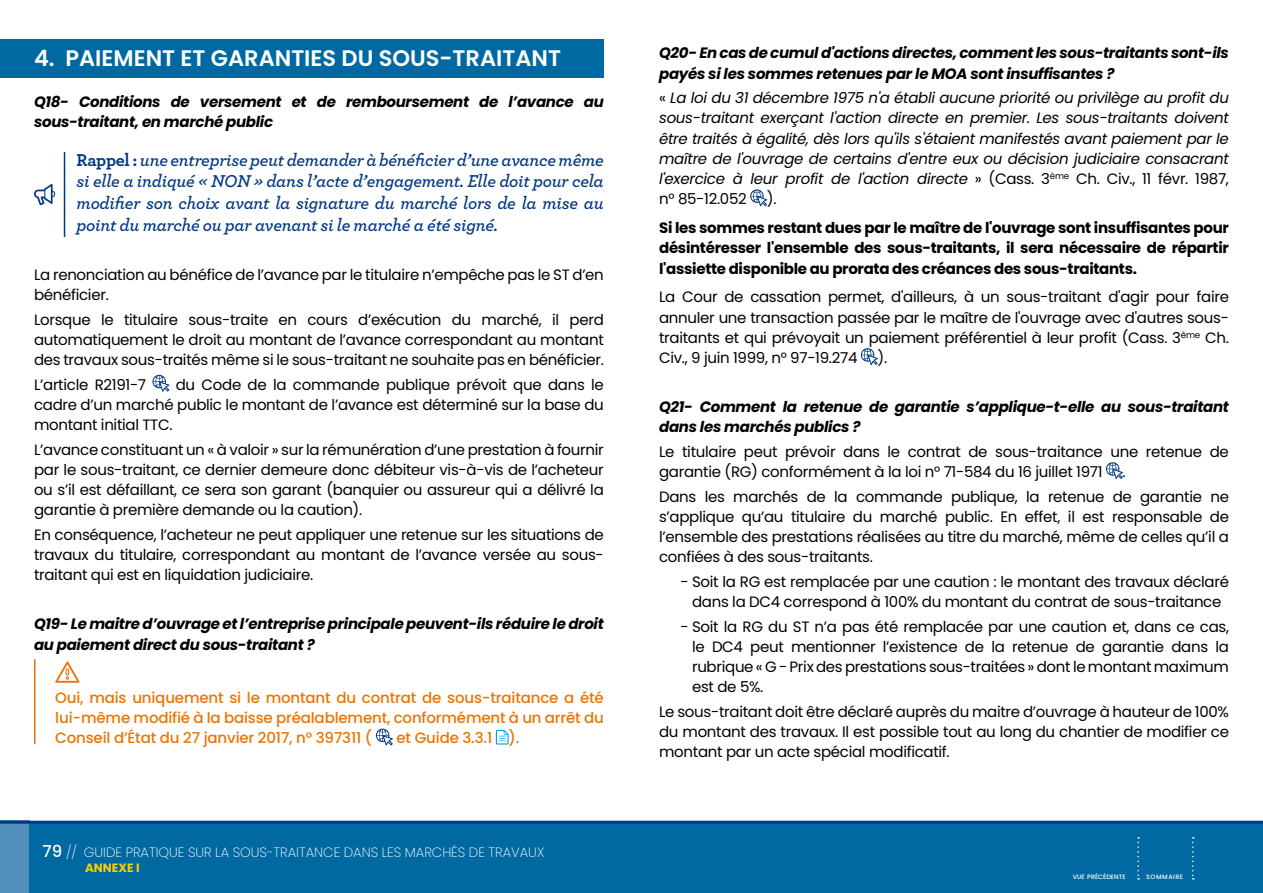
<style>
.page{position:relative;width:1263px;height:893px;background:#fff}
.page>*{position:absolute;margin:0;border:0;box-sizing:border-box;transform-origin:0 0}
.t1{font:600 22.5px "Poppins";color:#fff}
.t2{font:italic 600 18px/21.8px "Archer";letter-spacing:-.015em;color:#003882;text-align:justify}
.t3{font:15px/20.2px "Poppins";letter-spacing:-.02em;color:#000;text-align:justify}
.t4{font:italic 700 15px/20.2px "Poppins";letter-spacing:-.02em;color:#000}
.t5{font:italic 15px/20.2px "Poppins";letter-spacing:-.02em;color:#000;text-align:justify}
.t6{font:700 15px/20.2px "Poppins";letter-spacing:-.02em;color:#000;text-align:justify}
.t7{font:500 15px/20.2px "Poppins";letter-spacing:-.01em;color:#ec7404;text-align:justify}
.t8{font:200 13.5px "Poppins";color:#fff}
.t9{font:700 12px "Poppins";color:#fecc00}
.t10{font:500 6.3px "Poppins";color:#fff}
.t11{font:500 6.3px "Poppins";letter-spacing:.085em;color:#fff}
.s1{font-weight:700;font-style:normal}
.s2{font-weight:500;font-size:16.5px}
.s3{font-style:normal}
</style>
<div class="page">
<div style="left:0;top:821px;width:30px;height:72px;background:#528fba"></div>
<div style="left:30px;top:822px;width:1233px;height:71px;background:#0069a1"></div>
<svg style="left:1192px;top:837px;width:2px;height:43px"></svg>
<svg style="left:1137px;top:837px;width:2px;height:43px"></svg>
<hr style="left:0;top:821px;width:1263px;height:3px;background:#003882">
<div style="left:0;top:39px;width:604px;height:39px;background:#0069a1"></div>
<svg style="left:152px;top:375px;width:18px;height:17px"></svg>
<svg style="left:55px;top:661px;width:25px;height:22px"></svg>
<svg style="left:376px;top:729px;width:17px;height:17px"></svg>
<svg style="left:496px;top:730px;width:13px;height:14px"></svg>
<svg style="left:750px;top:189px;width:17px;height:17px"></svg>
<svg style="left:861px;top:348px;width:17px;height:17px"></svg>
<svg style="left:1106px;top:462px;width:17px;height:17px"></svg>
<svg style="left:34px;top:184px;width:21px;height:21px"></svg>
<hr style="left:64px;top:152px;width:1px;height:85px;background:#003882">
<hr style="left:34px;top:659px;width:2px;height:85px;background:#ec7404">
<h1 class="t1" style="left:34px;top:45px;width:528px">4. PAIEMENT ET GARANTIES DU SOUS-TRAITANT</h1>
<p class="t4" style="left:34px;top:91px;width:571px">Q18- Conditions de versement et de remboursement de l’avance au sous-traitant, en marché public</p>
<p class="t2" style="left:77px;top:148px;width:529px"><span class="s1">Rappel :</span> une entreprise peut demander à bénéficier d’une avance même si elle a indiqué « NON » dans l’acte d’engagement. Elle doit pour cela modifier son choix avant la signature du marché lors de la mise au point du marché ou par avenant si le marché a été signé.</p>
<p class="t3" style="left:34px;top:265px;width:571px">La renonciation au bénéfice de l’avance par le titulaire n’empêche pas le ST d’en bénéficier.</p>
<p class="t3" style="left:34px;top:309px;width:571px">Lorsque le titulaire sous-traite en cours d’exécution du marché, il perd automatiquement le droit au montant de l’avance correspondant au montant des travaux sous-traités même si le sous-traitant ne souhaite pas en bénéficier.</p>
<p class="t3" style="left:34px;top:374px;width:114px">L’article R2191-7</p>
<p class="t3" style="left:34px;top:374px;width:571px;text-indent:142px">du Code de la commande publique prévoit que dans le cadre d’un marché public le montant de l’avance est déterminé sur la base du montant initial TTC.</p>
<p class="t3" style="left:34px;top:439px;width:571px">L’avance constituant un « à valoir » sur la rémunération d’une prestation à fournir par le sous-traitant, ce dernier demeure donc débiteur vis-à-vis de l’acheteur ou s’il est défaillant, ce sera son garant (banquier ou assureur qui a délivré la garantie à première demande ou la caution).</p>
<p class="t3" style="left:34px;top:525px;width:571px">En conséquence, l’acheteur ne peut appliquer une retenue sur les situations de travaux du titulaire, correspondant au montant de l’avance versée au sous&shy;traitant qui est en liquidation judiciaire.</p>
<p class="t4" style="left:34px;top:614px;width:571px">Q19- Le maitre d’ouvrage et l’entreprise principale peuvent-ils réduire le droit au paiement direct du sous-traitant ?</p>
<p class="t7" style="left:55px;top:688px;width:550px">Oui, mais uniquement si le montant du contrat de sous-traitance a été lui-même modifié à la baisse préalablement, conformément à un arrêt du Conseil d’État du 27 janvier 2017, n° 397311 (</p>
<p class="t7" style="left:397px;top:728px;width:124px">et Guide 3.3.1 ).</p>
<p class="t8" style="left:43px;top:844px;width:503px"><span class="s2">79</span> // GUIDE PRATIQUE SUR LA SOUS-TRAITANCE DANS LES MARCHÉS DE TRAVAUX</p>
<p class="t9" style="left:85px;top:860px;width:56px">ANNEXE I</p>
<p class="t4" style="left:659px;top:43px;width:571px">Q20- En cas de cumul d'actions directes, comment les sous-traitants sont-ils payés si les sommes retenues par le MOA sont insuffisantes ?</p>
<p class="t5" style="left:659px;top:88px;width:571px"><span class="s3">«</span> La loi du 31 décembre 1975 n'a établi aucune priorité ou privilège au profit du sous-traitant exerçant l'action directe en premier. Les sous-traitants doivent être traités à égalité, dès lors qu'ils s'étaient manifestés avant paiement par le maître de l'ouvrage de certains d'entre eux ou décision judiciaire consacrant l'exercice à leur profit de l'action directe <span class="s3">» (Cass. 3</span><sup>ème</sup> <span class="s3">Ch. Civ., 11 févr. 1987, n° 85-12.052</span></p>
<p class="t3" style="left:767px;top:189px;width:11px">).</p>
<p class="t6" style="left:659px;top:218px;width:571px">Si les sommes restant dues par le maître de l'ouvrage sont insuffisantes pour désintéresser l'ensemble des sous-traitants, il sera nécessaire de répartir l'assiette disponible au prorata des créances des sous-traitants.</p>
<p class="t3" style="left:659px;top:287px;width:571px">La Cour de cassation permet, d'ailleurs, à un sous-traitant d'agir pour faire annuler une transaction passée par le maître de l'ouvrage avec d'autres sous&shy;traitants et qui prévoyait un paiement préférentiel à leur profit (Cass. 3<sup>ème</sup> Ch.<br>Civ., 9 juin 1999, n° 97-19.274</p>
<p class="t3" style="left:877px;top:348px;width:11px">).</p>
<p class="t4" style="left:659px;top:397px;width:571px">Q21- Comment la retenue de garantie s’applique-t-elle au sous-traitant dans les marchés publics ?</p>
<p class="t3" style="left:659px;top:441px;width:571px">Le titulaire peut prévoir dans le contrat de sous-traitance une retenue de garantie (RG) conformément à la loi n° 71-584 du 16 juillet 1971</p>
<p class="t3" style="left:659px;top:460px;width:571px;line-height:24.5px;text-indent:463px">.<br>Dans les marchés de la commande publique, la retenue de garantie ne</p>
<p class="t3" style="left:659px;top:506px;width:571px">s’applique qu’au titulaire du marché public. En effet, il est responsable de l’ensemble des prestations réalisées au titre du marché, même de celles qu’il a confiées à des sous-traitants.</p>
<p class="t3" style="left:680px;top:571px;width:550px;text-align:center">- Soit la RG est remplacée par une caution : le montant des travaux déclaré dans la DC4 correspond à 100% du montant du contrat de sous-traitance</p>
<p class="t3" style="left:692px;top:616px;width:538px;text-indent:-12px">- Soit la RG du ST n’a pas été remplacée par une caution et, dans ce cas, le DC4 peut mentionner l’existence de la retenue de garantie dans la rubrique « G - Prix des prestations sous-traitées » dont le montant maximum est de 5%.</p>
<p class="t3" style="left:659px;top:701px;width:571px">Le sous-traitant doit être déclaré auprès du maitre d’ouvrage à hauteur de 100% du montant des travaux. Il est possible tout au long du chantier de modifier ce montant par un acte spécial modificatif.</p>
<p class="t10" style="left:1073px;top:873px;width:54px">VUE PRÉCÉDENTE</p>
<p class="t11" style="left:1146px;top:873px;width:38px">SOMMAIRE</p>
</div>
